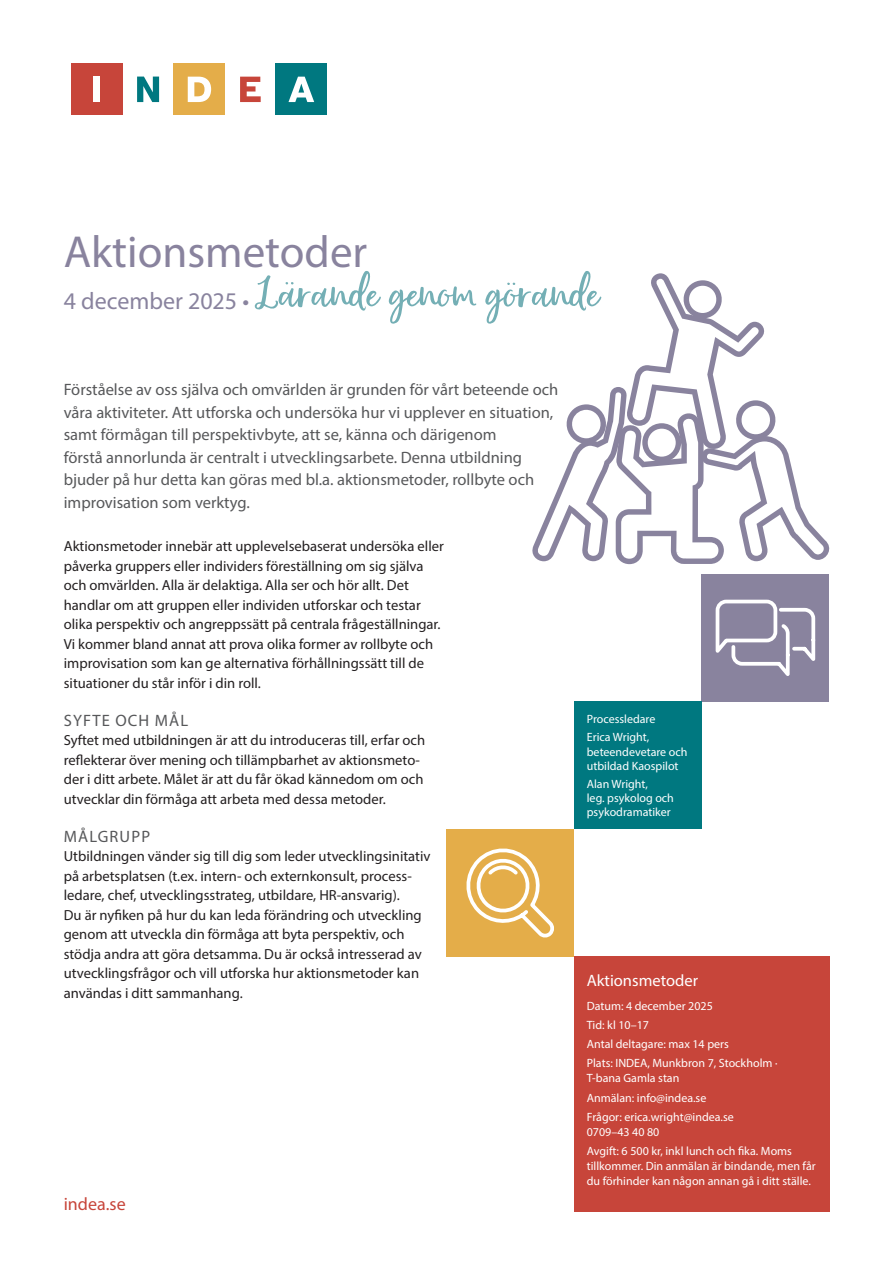
<style>
.page{position:relative;width:893px;height:1263px;background:#fff}
.page>*{position:absolute;margin:0;border:0;box-sizing:border-box;transform-origin:0 0}
.Rub2{font:51px "Mustafa Script";color:#74afb5}
.Rub1{font:45px "Myriad Pro";color:#89839e}
.Rub2-2{font:18px "Myriad Pro";color:#c7453a}
.Ingress{font:16.5px/22.5px "Myriad Pro";color:#57585a}
.Rub3{font:16.5px "Myriad Pro";letter-spacing:.07em;color:#57585a}
.Rutarub_vit{font:16.5px "Myriad Pro";color:#fff}
.Bröd1_Franklin{font:14.7px/19.5px "Myriad Pro";color:#231f20}
.Ruta_vit{font:12px/15px "Myriad Pro";color:#fff}
.s1{font-family:"Myriad Pro";font-size:24px;color:#89839e}
</style>
<div class="page">
<div style="left:702px;top:574px;width:127px;height:128px;background:#89839e"></div>
<svg style="left:715px;top:599px;width:101px;height:77px"></svg>
<div style="left:574px;top:957px;width:255px;height:255px;background:#c7453a"></div>
<div style="left:574px;top:702px;width:128px;height:127px;background:#007880"></div>
<svg style="left:532px;top:273px;width:298px;height:291px"></svg>
<div style="left:446px;top:829px;width:128px;height:128px;background:#e4ad49"></div>
<svg style="left:466px;top:848px;width:88px;height:90px"></svg>
<div style="left:71px;top:64px;width:51px;height:51px;background:#c7453a"></div>
<div style="left:174px;top:64px;width:51px;height:51px;background:#e4ad49"></div>
<div style="left:276px;top:64px;width:51px;height:51px;background:#007880"></div>
<div style="left:94px;top:77px;width:6px;height:25px;background:#fff"></div>
<svg style="left:137px;top:77px;width:22px;height:25px"></svg>
<svg style="left:188px;top:77px;width:23px;height:25px"></svg>
<svg style="left:240px;top:77px;width:21px;height:25px"></svg>
<svg style="left:288px;top:77px;width:26px;height:25px"></svg>
<p class="Rub1" style="left:64px;top:224px;width:305px">Aktionsmetoder</p>
<p class="Rub2" style="left:64px;top:264px;width:537px"><span class="s1">4 december 2025 •</span> Lärande genom görande</p>
<p class="Ingress" style="left:64px;top:378px;width:496px">Förståelse av oss själva och omvärlden är grunden för vårt beteende och våra aktiviteter. Att utforska och undersöka hur vi upplever en situation, samt förmågan till perspektivbyte, att se, känna och därigenom<br>förstå annorlunda är centralt i utvecklingsarbete. Denna utbildning bjuder på hur detta kan göras med bl.a. aktionsmetoder, rollbyte och improvisation som verktyg.</p>
<p class="Bröd1_Franklin" style="left:64px;top:536px;width:382px">Aktionsmetoder innebär att upplevelsebaserat undersöka eller påverka gruppers eller individers föreställning om sig själva och omvärlden. Alla är delaktiga. Alla ser och hör allt. Det handlar om att gruppen eller individen utforskar och testar olika perspektiv och angreppssätt på centrala frågeställningar.<br>Vi kommer bland annat att prova olika former av rollbyte och improvisation som kan ge alternativa förhållningssätt till de situationer du står inför i din roll.</p>
<p class="Rub3" style="left:64px;top:710px;width:126px">SYFTE OCH MÅL</p>
<p class="Bröd1_Franklin" style="left:64px;top:730px;width:363px">Syftet med utbildningen är att du introduceras till, erfar och reflekterar över mening och tillämpbarhet av aktionsmeto&shy;der i ditt arbete. Målet är att du får ökad kännedom om och utvecklar din förmåga att arbeta med dessa metoder.</p>
<p class="Rub3" style="left:64px;top:826px;width:88px">MÅLGRUPP</p>
<p class="Bröd1_Franklin" style="left:64px;top:846px;width:368px">Utbildningen vänder sig till dig som leder utvecklingsinitativ på arbetsplatsen (t.ex. intern- och externkonsult, process&shy;ledare, chef, utvecklingsstrateg, utbildare, HR-ansvarig).<br>Du är nyfiken på hur du kan leda förändring och utveckling genom att utveckla din förmåga att byta perspektiv, och stödja andra att göra detsamma. Du är också intresserad av utvecklingsfrågor och vill utforska hur aktionsmetoder kan användas i ditt sammanhang.</p>
<p class="Rub2-2" style="left:64px;top:1193px;width:63px">indea.se</p>
<p class="Ruta_vit" style="left:587px;top:711px;width:70px">Processledare</p>
<p class="Ruta_vit" style="left:587px;top:730px;width:102px;line-height:14.2px">Erica Wright, beteendevetare och utbildad Kaospilot</p>
<p class="Ruta_vit" style="left:587px;top:777px;width:89px;line-height:14.2px">Alan Wright,<br>leg. psykolog och psykodramatiker</p>
<p class="Rutarub_vit" style="left:587px;top:970px;width:113px">Aktionsmetoder</p>
<p class="Ruta_vit" style="left:587px;top:998px;width:128px">Datum: 4 december 2025</p>
<p class="Ruta_vit" style="left:587px;top:1017px;width:64px">Tid: kl 10–17</p>
<p class="Ruta_vit" style="left:587px;top:1036px;width:144px">Antal deltagare: max 14 pers</p>
<p class="Ruta_vit" style="left:587px;top:1055px;width:192px">Plats: INDEA, Munkbron 7, Stockholm ·<br>T-bana Gamla stan</p>
<p class="Ruta_vit" style="left:587px;top:1090px;width:121px">Anmälan: info@indea.se</p>
<p class="Ruta_vit" style="left:587px;top:1109px;width:148px">Frågor: erica.wright@indea.se<br>0709–43 40 80</p>
<p class="Ruta_vit" style="left:587px;top:1143px;width:230px">Avgift: 6 500 kr, inkl lunch och fika. Moms tillkommer. Din anmälan är bindande, men får du förhinder kan någon annan gå i ditt ställe.</p>
</div>
